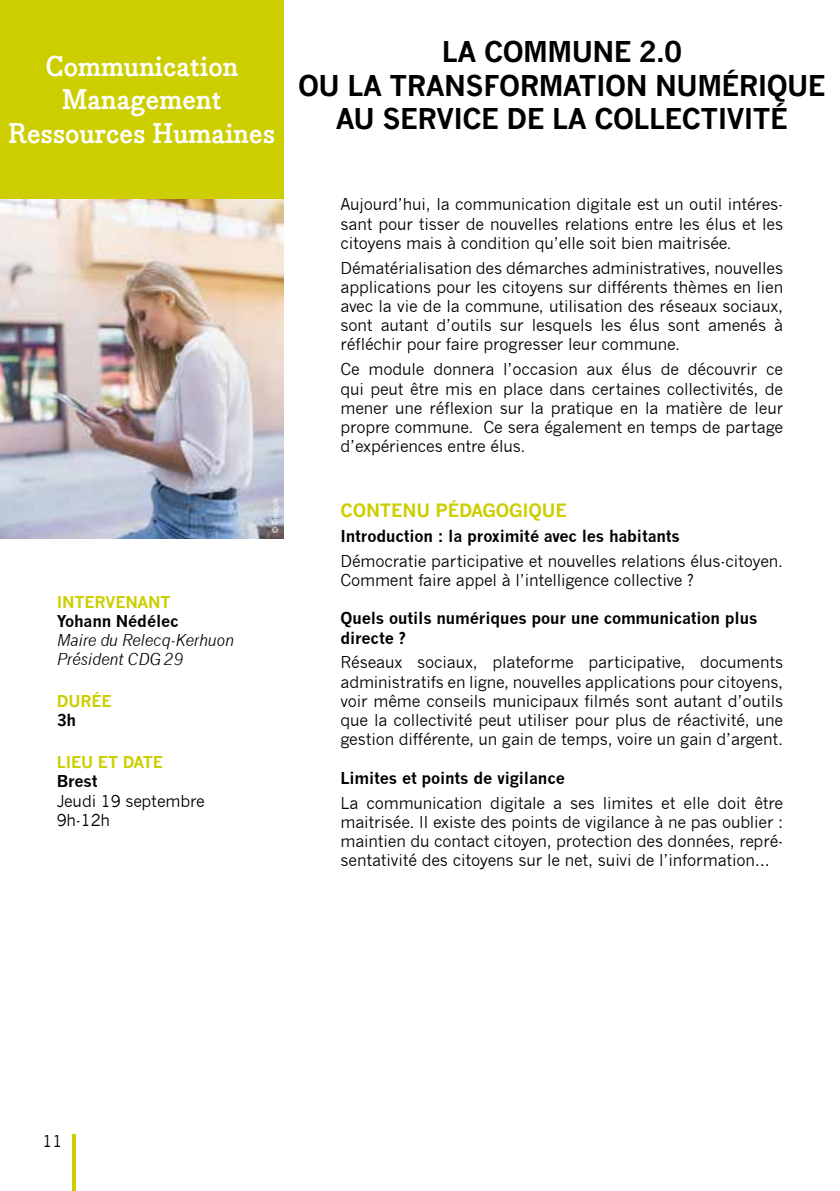
<style>
.page{position:relative;width:840px;height:1191px;background:#fff}
.page>*{position:absolute;margin:0;border:0;box-sizing:border-box;transform-origin:0 0}
.t1{font:700 28px/33.6px "News Gothic";letter-spacing:-.02em;color:#000;text-align:center}
.t2{font:700 28px/33.6px "Bodoni Egyptian Pro";color:#fff;text-align:center}
.t3{font:700 18px "News Gothic";letter-spacing:-.01em;color:#cdce00}
.t4{font:16px/19.2px "News Gothic";letter-spacing:-.01em;color:#000;text-align:justify}
.t5{font:700 16px/19.2px "News Gothic";letter-spacing:-.01em;color:#000}
.t6{font:italic 16px/19.2px "News Gothic";letter-spacing:-.01em;color:#000}
.t7{font:700 16px "News Gothic";letter-spacing:-.01em;color:#cdce00}
.t8{font:8px "News Gothic";letter-spacing:-.01em;color:#fff}
</style>
<div class="page">
<img style="left:0;top:198px;width:283px;height:341px">
<div style="left:0;top:0;width:283px;height:198px;background:#cdce00"></div>
<hr style="left:72px;top:1134px;width:3px;height:57px;background:#cdce00">
<h1 class="t2" style="left:9px;top:51px;width:268px">Communication<br>Management<br>Ressources Humaines</h1>
<h1 class="t1" style="left:298px;top:35px;width:529px">LA COMMUNE 2.0<br>OU LA TRANSFORMATION NUMÉRIQUE<br>AU SERVICE DE LA COLLECTIVITÉ</h1>
<p class="t7" style="left:57px;top:592px;width:115px">INTERVENANT</p>
<p class="t5" style="left:57px;top:611px;width:123px">Yohann Nédélec</p>
<p class="t6" style="left:57px;top:630px;width:179px">Maire du Relecq-Kerhuon<br>Président CDG 29</p>
<p class="t7" style="left:57px;top:691px;width:56px">DURÉE</p>
<p class="t5" style="left:57px;top:710px;width:21px">3h</p>
<p class="t7" style="left:57px;top:752px;width:108px">LIEU ET DATE</p>
<p class="t5" style="left:57px;top:771px;width:42px">Brest</p>
<p class="t4" style="left:57px;top:791px;width:149px">Jeudi 19 septembre<br>9h-12h</p>
<p class="t8" style="left:271px;top:533px;width:37px;rotate:-90deg">© Freepik</p>
<p class="t4" style="left:340px;top:195px;width:444px">Aujourd’hui, la communication digitale est un outil intéres&shy;sant pour tisser de nouvelles relations entre les élus et les citoyens mais à condition qu’elle soit bien maitrisée.</p>
<p class="t4" style="left:340px;top:258px;width:444px">Dématérialisation des démarches administratives, nouvelles applications pour les citoyens sur différents thèmes en lien avec la vie de la commune, utilisation des réseaux sociaux, sont autant d’outils sur lesquels les élus sont amenés à réfléchir pour faire progresser leur commune.</p>
<p class="t4" style="left:340px;top:360px;width:444px">Ce module donnera l’occasion aux élus de découvrir ce qui peut être mis en place dans certaines collectivités, de mener une réflexion sur la pratique en la matière de leur propre commune. Ce sera également en temps de partage d’expériences entre élus.</p>
<p class="t3" style="left:340px;top:499px;width:228px">CONTENU PÉDAGOGIQUE</p>
<p class="t5" style="left:340px;top:526px;width:341px">Introduction : la proximité avec les habitants</p>
<p class="t4" style="left:340px;top:551px;width:444px">Démocratie participative et nouvelles relations élus-citoyen.<br>Comment faire appel à l’intelligence collective ?</p>
<p class="t5" style="left:340px;top:608px;width:418px">Quels outils numériques pour une communication plus directe ?</p>
<p class="t4" style="left:340px;top:653px;width:444px">Réseaux sociaux, plateforme participative, documents administratifs en ligne, nouvelles applications pour citoyens, voir même conseils municipaux filmés sont autant d’outils que la collectivité peut utiliser pour plus de réactivité, une gestion différente, un gain de temps, voire un gain d’argent.</p>
<p class="t5" style="left:340px;top:768px;width:226px">Limites et points de vigilance</p>
<p class="t4" style="left:340px;top:793px;width:444px">La communication digitale a ses limites et elle doit être maitrisée. Il existe des points de vigilance à ne pas oublier : maintien du contact citoyen, protection des données, repré&shy;sentativité des citoyens sur le net, suivi de l’information…</p>
<p class="t4" style="left:43px;top:1132px;width:21px">11</p>
</div>
